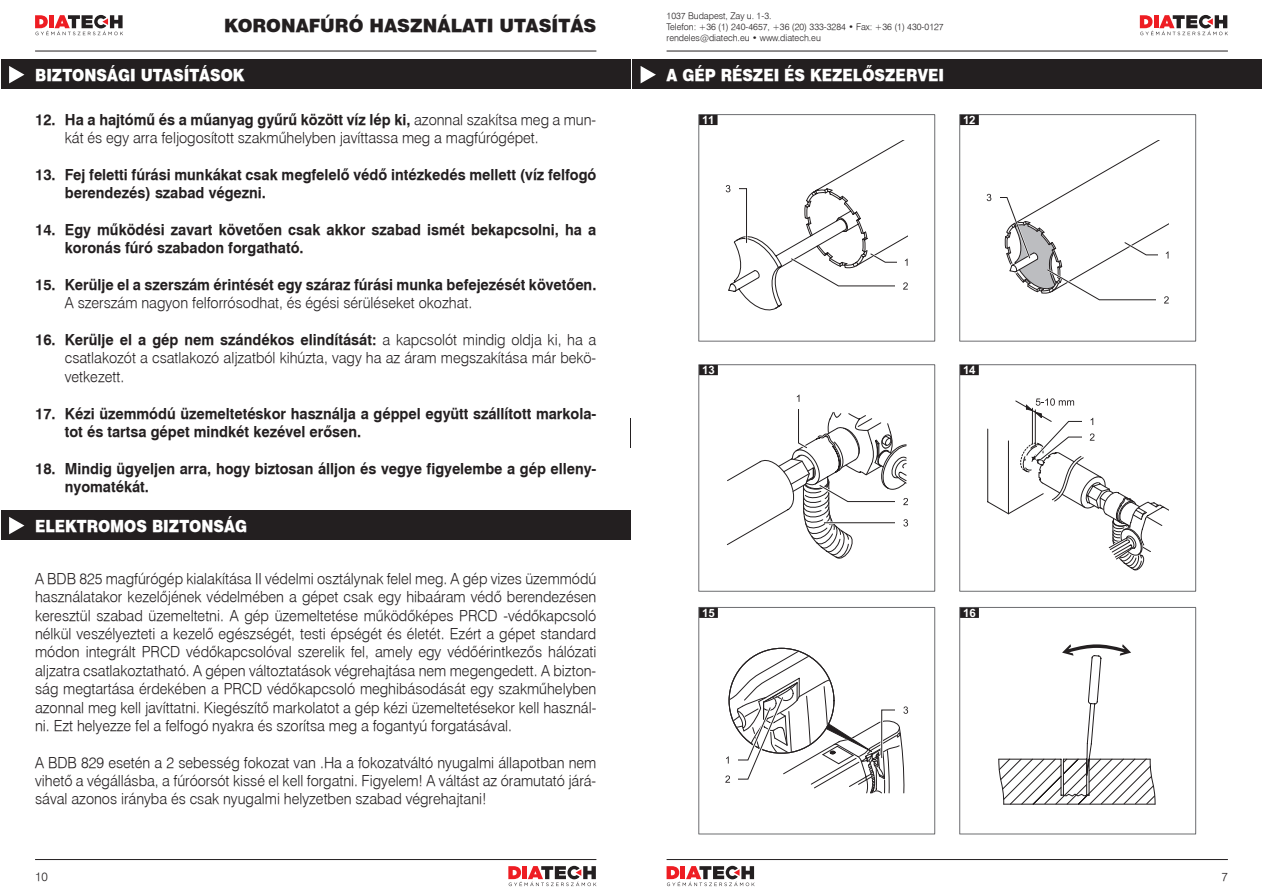
<style>
.page{position:relative;width:1263px;height:893px;background:#fff}
.page>*{position:absolute;margin:0;border:0;box-sizing:border-box;transform-origin:0 0}
.t1{font:18px "H Swiss 721 Black BT";color:#231f20}
.t2{font:16.5px "H Swiss 721 Black BT";color:#fff;scale:.9 1}
.t3{font:15px/18.3px "H Swiss 721 Light BT";color:#231f20;text-align:justify}
.t4{font:15px/18.3px "H Swiss 721 BT Bold";color:#231f20}
.t5{font:12px "H Swiss 721 Light BT";color:#231f20}
.t6{font:700 11.4px "Arial";letter-spacing:-.03em;color:#fff}
.t7{font:9px/10.8px "H Swiss 721 Light BT";color:#231f20}
.s1{font-family:"H Swiss 721 Light BT"}
</style>
<div class="page">
<svg style="left:630px;top:60px;width:1px;height:29px"></svg>
<svg style="left:630px;top:419px;width:1px;height:29px"></svg>
<svg style="left:508px;top:866px;width:88px;height:20px"></svg>
<svg style="left:35px;top:15px;width:88px;height:20px"></svg>
<hr style="left:35px;top:51px;width:561px;height:1px;background:#231f20">
<hr style="left:35px;top:859px;width:561px;height:1px;background:#231f20">
<div style="left:1px;top:60px;width:629px;height:29px;background:#231f20"></div>
<div style="left:1px;top:510px;width:629px;height:30px;background:#231f20"></div>
<svg style="left:9px;top:66px;width:15px;height:17px"></svg>
<svg style="left:9px;top:517px;width:15px;height:17px"></svg>
<svg style="left:666px;top:866px;width:89px;height:20px"></svg>
<svg style="left:1140px;top:15px;width:88px;height:20px"></svg>
<hr style="left:666px;top:51px;width:562px;height:1px;background:#231f20">
<hr style="left:666px;top:859px;width:562px;height:1px;background:#231f20">
<div style="left:632px;top:60px;width:630px;height:29px;background:#231f20"></div>
<svg style="left:641px;top:66px;width:15px;height:17px"></svg>
<hr style="left:959px;top:364px;width:237px;height:1px;background:#6c6d70">
<svg style="left:959px;top:365px;width:1px;height:16px"></svg>
<svg style="left:1195px;top:365px;width:1px;height:16px"></svg>
<hr style="left:959px;top:381px;width:1px;height:210px;background:#6c6d70">
<hr style="left:1195px;top:381px;width:1px;height:210px;background:#6c6d70">
<hr style="left:959px;top:591px;width:237px;height:1px;background:#6c6d70">
<div style="left:960px;top:365px;width:19px;height:10px;background:#231f20"></div>
<svg style="left:987px;top:398px;width:182px;height:173px"></svg>
<hr style="left:959px;top:114px;width:237px;height:1px;background:#6c6d70">
<svg style="left:959px;top:115px;width:1px;height:16px"></svg>
<svg style="left:1195px;top:115px;width:1px;height:16px"></svg>
<hr style="left:959px;top:131px;width:1px;height:210px;background:#6c6d70">
<hr style="left:1195px;top:131px;width:1px;height:210px;background:#6c6d70">
<hr style="left:959px;top:341px;width:237px;height:1px;background:#6c6d70">
<div style="left:960px;top:115px;width:19px;height:10px;background:#231f20"></div>
<svg style="left:987px;top:141px;width:182px;height:162px"></svg>
<hr style="left:698px;top:364px;width:237px;height:1px;background:#6c6d70">
<svg style="left:698px;top:365px;width:1px;height:16px"></svg>
<svg style="left:934px;top:365px;width:1px;height:16px"></svg>
<hr style="left:698px;top:381px;width:1px;height:210px;background:#6c6d70">
<hr style="left:934px;top:381px;width:1px;height:210px;background:#6c6d70">
<hr style="left:698px;top:591px;width:237px;height:1px;background:#6c6d70">
<div style="left:699px;top:365px;width:19px;height:10px;background:#231f20"></div>
<svg style="left:727px;top:395px;width:181px;height:164px"></svg>
<hr style="left:698px;top:607px;width:237px;height:1px;background:#6c6d70">
<svg style="left:698px;top:608px;width:1px;height:16px"></svg>
<svg style="left:934px;top:608px;width:1px;height:16px"></svg>
<hr style="left:698px;top:624px;width:1px;height:210px;background:#6c6d70">
<hr style="left:934px;top:624px;width:1px;height:210px;background:#6c6d70">
<hr style="left:698px;top:834px;width:237px;height:1px;background:#6c6d70">
<div style="left:699px;top:608px;width:19px;height:10px;background:#231f20"></div>
<svg style="left:725px;top:647px;width:183px;height:147px"></svg>
<hr style="left:698px;top:114px;width:237px;height:1px;background:#6c6d70">
<svg style="left:698px;top:115px;width:1px;height:16px"></svg>
<svg style="left:934px;top:115px;width:1px;height:16px"></svg>
<hr style="left:698px;top:131px;width:1px;height:210px;background:#6c6d70">
<hr style="left:934px;top:131px;width:1px;height:210px;background:#6c6d70">
<hr style="left:698px;top:341px;width:237px;height:1px;background:#6c6d70">
<div style="left:699px;top:115px;width:18px;height:10px;background:#231f20"></div>
<svg style="left:726px;top:141px;width:182px;height:170px"></svg>
<hr style="left:959px;top:607px;width:237px;height:1px;background:#6c6d70">
<svg style="left:959px;top:608px;width:1px;height:16px"></svg>
<svg style="left:1195px;top:608px;width:1px;height:16px"></svg>
<hr style="left:959px;top:624px;width:1px;height:210px;background:#6c6d70">
<hr style="left:1195px;top:624px;width:1px;height:210px;background:#6c6d70">
<hr style="left:959px;top:834px;width:237px;height:1px;background:#6c6d70">
<div style="left:960px;top:608px;width:19px;height:10px;background:#231f20"></div>
<svg style="left:998px;top:644px;width:158px;height:161px"></svg>
<p class="t1" style="left:224px;top:15px;width:374px">KORONAFÚRÓ HASZNÁLATI UTASÍTÁS</p>
<p class="t2" style="left:35px;top:65px;width:234px">BIZTONSÁGI UTASÍTÁSOK</p>
<p class="t4" style="left:35px;top:110px;width:563px">12. Ha a hajtómű és a műanyag gyűrű között víz lép ki, <span class="s1">azonnal szakítsa meg a mun-</span></p>
<p class="t3" style="left:65px;top:128px;width:475px">kát és egy arra feljogosított szakműhelyben javíttassa meg a magfúrógépet.</p>
<p class="t4" style="left:65px;top:165px;width:533px;text-indent:-30px">13. Fej feletti fúrási munkákat csak megfelelő védő intézkedés mellett (víz felfogó berendezés) szabad végezni.</p>
<p class="t4" style="left:65px;top:220px;width:533px;text-indent:-30px">14. Egy működési zavart követően csak akkor szabad ismét bekapcsolni, ha a koronás fúró szabadon forgatható.</p>
<p class="t4" style="left:35px;top:275px;width:563px">15. Kerülje el a szerszám érintését egy száraz fúrási munka befejezését követően.</p>
<p class="t3" style="left:65px;top:294px;width:409px">A szerszám nagyon felforrósodhat, és égési sérüléseket okozhat.</p>
<p class="t4" style="left:35px;top:330px;width:563px">16. Kerülje el a gép nem szándékos elindítását: <span class="s1">a kapcsolót mindig oldja ki, ha a</span></p>
<p class="t3" style="left:65px;top:349px;width:533px">csatlakozót a csatlakozó aljzatból kihúzta, vagy ha az áram megszakítása már bekö&shy;vetkezett.</p>
<p class="t4" style="left:65px;top:404px;width:533px;text-indent:-30px">17. Kézi üzemmódú üzemeltetéskor használja a géppel együtt szállított markola&shy;tot és tartsa gépet mindkét kezével erősen.</p>
<p class="t4" style="left:65px;top:459px;width:533px;text-indent:-30px">18. Mindig ügyeljen arra, hogy biztosan álljon és vegye figyelembe a gép elleny&shy;nyomatékát.</p>
<p class="t2" style="left:35px;top:516px;width:237px">ELEKTROMOS BIZTONSÁG</p>
<p class="t3" style="left:35px;top:569px;width:563px">A BDB 825 magfúrógép kialakítása II védelmi osztálynak felel meg. A gép vizes üzemmódú használatakor kezelőjének védelmében a gépet csak egy hibaáram védő berendezésen keresztül szabad üzemeltetni. A gép üzemeltetése működőképes PRCD -védőkapcsoló nélkül veszélyezteti a kezelő egészségét, testi épségét és életét. Ezért a gépet standard módon integrált PRCD védőkapcsolóval szerelik fel, amely egy védőérintkezős hálózati aljzatra csatlakoztatható. A gépen változtatások végrehajtása nem megengedett. A bizton&shy;ság megtartása érdekében a PRCD védőkapcsoló meghibásodását egy szakműhelyben azonnal meg kell javíttatni. Kiegészítő markolatot a gép kézi üzemeltetésekor kell használ&shy;ni. Ezt helyezze fel a felfogó nyakra és szorítsa meg a fogantyú forgatásával.</p>
<p class="t3" style="left:35px;top:753px;width:563px">A BDB 829 esetén a 2 sebesség fokozat van .Ha a fokozatváltó nyugalmi állapotban nem vihető a végállásba, a fúróorsót kissé el kell forgatni. Figyelem! A váltást az óramutató járá&shy;sával azonos irányba és csak nyugalmi helyzetben szabad végrehajtani!</p>
<p class="t5" style="left:35px;top:869px;width:14px">10</p>
<p class="t7" style="left:666px;top:11px;width:279px">1037 Budapest, Zay u. 1-3.<br>Telefon: +36 (1) 240-4657, +36 (20) 333-3284 • Fax: +36 (1) 430-0127 rendeles@diatech.eu • www.diatech.eu</p>
<p class="t2" style="left:666px;top:65px;width:310px">A GÉP RÉSZEI ÉS KEZELŐSZERVEI</p>
<p class="t6" style="left:702px;top:112px;width:14px">11</p>
<p class="t6" style="left:963px;top:112px;width:14px">12</p>
<p class="t6" style="left:702px;top:362px;width:14px">13</p>
<p class="t6" style="left:702px;top:605px;width:14px">15</p>
<p class="t6" style="left:963px;top:362px;width:14px">14</p>
<p class="t6" style="left:963px;top:605px;width:14px">16</p>
<p class="t5" style="left:1221px;top:869px;width:8px">7</p>
</div>
